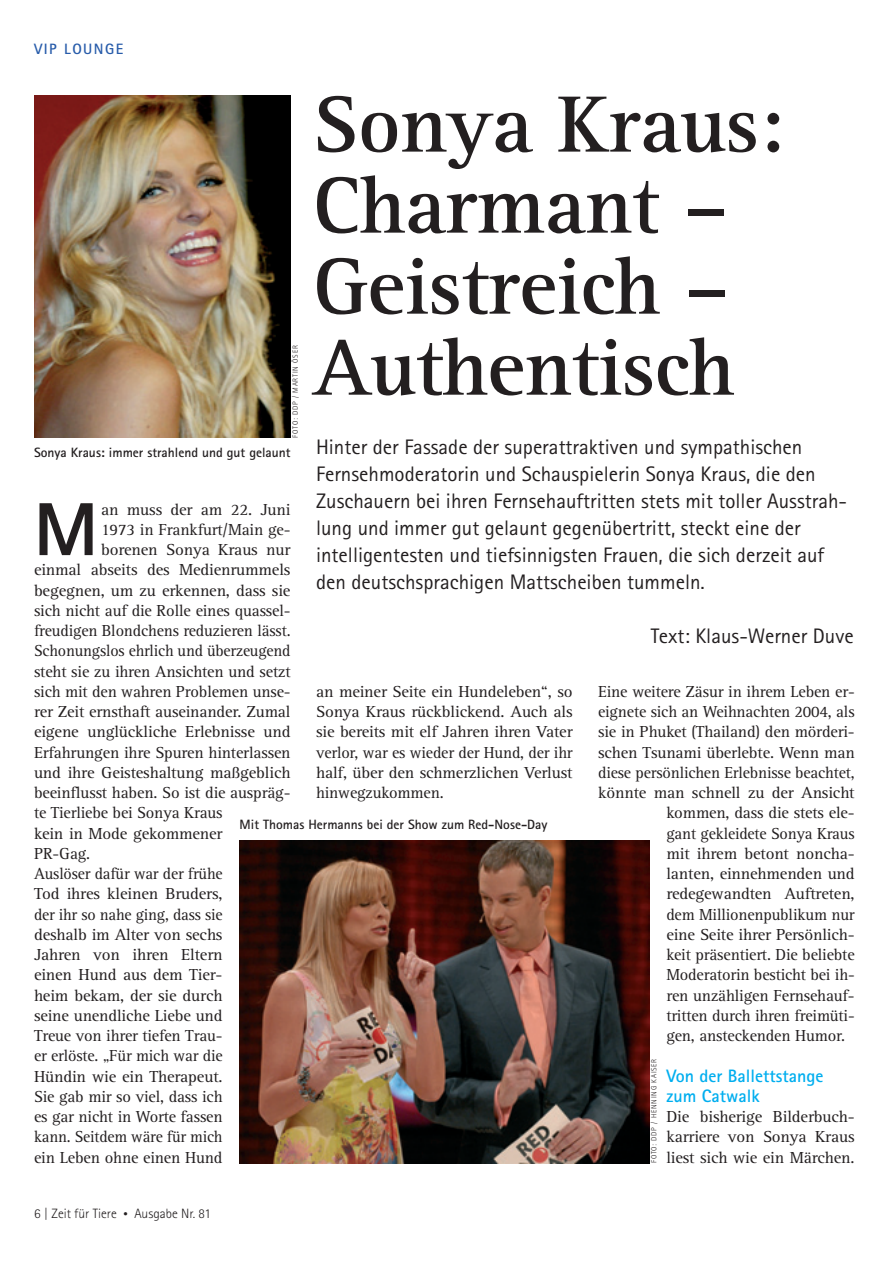
<style>
.page{position:relative;width:893px;height:1263px;background:#fff}
.page>*{position:absolute;margin:0;border:0;box-sizing:border-box;transform-origin:0 0}
.t1{font:700 82.5px/81px "Rotis Serif";letter-spacing:-.01em;color:#231f20}
.t2{font:800 75.15px "Rotis Sans Serif";color:#231f20}
.t3{font:21px/27px "Rotis Sans Serif";color:#231f20}
.t4{font:700 18px/20.2px "Rotis Sans Serif";color:#00aeef}
.t5{font:16.5px/20.2px "Rotis Serif";letter-spacing:-.01em;color:#231f20;text-align:justify}
.t6{font:700 15px "Rotis Sans Serif";letter-spacing:.1em;color:#285caa}
.t7{font:700 13.5px "Rotis Sans Serif";color:#231f20}
.t8{font:300 13.5px "Rotis Sans Serif";color:#231f20}
.t9{font:300 7.5px "Rotis Sans Serif";letter-spacing:.1em;color:#231f20}
.s1{font-size:9px}
</style>
<div class="page">
<img style="left:240px;top:841px;width:409px;height:322px">
<img style="left:34px;top:96px;width:257px;height:341px">
<p class="t6" style="left:34px;top:44px;width:91px">VIP LOUNGE</p>
<p class="t9" style="left:293px;top:438px;width:94px;rotate:-90deg">FOTO: DDP / MARTIN ÖSER</p>
<h1 class="t1" style="left:313px;top:91px;width:473px">Sonya Kraus:<br>Charmant –<br>Geistreich –<br>Authentisch</h1>
<p class="t3" style="left:316px;top:435px;width:533px">Hinter der Fassade der superattraktiven und sympathischen Fernsehmoderatorin und Schauspielerin Sonya Kraus, die den Zuschauern bei ihren Fernsehauftritten stets mit toller Ausstrah&shy;lung und immer gut gelaunt gegenübertritt, steckt eine der intelligentesten und tiefsinnigsten Frauen, die sich derzeit auf den deutschsprachigen Mattscheiben tummeln.</p>
<p class="t3" style="left:651px;top:624px;width:204px">Text: Klaus-Werner Duve</p>
<p class="t7" style="left:34px;top:447px;width:258px">Sonya Kraus: immer strahlend und gut gelaunt</p>
<h2 class="t2" style="left:34px;top:503px;width:66px">M</h2>
<p class="t5" style="left:101px;top:500px;width:191px">an muss der am 22. Juni</p>
<p class="t5" style="left:101px;top:521px;width:191px">1973 in Frankfurt/Main ge-</p>
<p class="t5" style="left:101px;top:541px;width:191px">borenen Sonya Kraus nur</p>
<p class="t5" style="left:34px;top:561px;width:258px">einmal abseits des Medienrummels</p>
<p class="t5" style="left:34px;top:581px;width:258px">begegnen, um zu erkennen, dass sie</p>
<p class="t5" style="left:34px;top:602px;width:258px">sich nicht auf die Rolle eines quassel-</p>
<p class="t5" style="left:34px;top:622px;width:258px">freudigen Blondchens reduzieren lässt.</p>
<p class="t5" style="left:34px;top:642px;width:258px">Schonungslos ehrlich und überzeugend</p>
<p class="t5" style="left:34px;top:662px;width:258px">steht sie zu ihren Ansichten und setzt</p>
<p class="t5" style="left:34px;top:683px;width:258px">sich mit den wahren Problemen unse-</p>
<p class="t5" style="left:34px;top:703px;width:258px">rer Zeit ernsthaft auseinander. Zumal</p>
<p class="t5" style="left:34px;top:723px;width:258px">eigene unglückliche Erlebnisse und</p>
<p class="t5" style="left:34px;top:743px;width:258px">Erfahrungen ihre Spuren hinterlassen</p>
<p class="t5" style="left:34px;top:764px;width:258px">und ihre Geisteshaltung maßgeblich</p>
<p class="t5" style="left:34px;top:784px;width:258px">beeinflusst haben. So ist die auspräg-</p>
<p class="t5" style="left:34px;top:804px;width:190px">te Tierliebe bei Sonya Kraus</p>
<p class="t5" style="left:34px;top:824px;width:190px">kein in Mode gekommener</p>
<p class="t5" style="left:34px;top:845px;width:58px">PR-Gag.</p>
<p class="t5" style="left:34px;top:865px;width:190px">Auslöser dafür war der frühe</p>
<p class="t5" style="left:34px;top:885px;width:190px">Tod ihres kleinen Bruders,</p>
<p class="t5" style="left:34px;top:905px;width:190px">der ihr so nahe ging, dass sie</p>
<p class="t5" style="left:34px;top:926px;width:190px">deshalb im Alter von sechs</p>
<p class="t5" style="left:34px;top:946px;width:190px">Jahren von ihren Eltern</p>
<p class="t5" style="left:34px;top:966px;width:190px">einen Hund aus dem Tier-</p>
<p class="t5" style="left:34px;top:986px;width:190px">heim bekam, der sie durch</p>
<p class="t5" style="left:34px;top:1007px;width:190px">seine unendliche Liebe und</p>
<p class="t5" style="left:34px;top:1027px;width:190px">Treue von ihrer tiefen Trau-</p>
<p class="t5" style="left:34px;top:1047px;width:190px">er erlöste. „Für mich war die</p>
<p class="t5" style="left:34px;top:1067px;width:190px">Hündin wie ein Therapeut.</p>
<p class="t5" style="left:34px;top:1088px;width:190px">Sie gab mir so viel, dass ich</p>
<p class="t5" style="left:34px;top:1108px;width:190px">es gar nicht in Worte fassen</p>
<p class="t5" style="left:34px;top:1128px;width:190px">kann. Seitdem wäre für mich</p>
<p class="t5" style="left:34px;top:1148px;width:190px">ein Leben ohne einen Hund</p>
<p class="t5" style="left:316px;top:683px;width:258px">an meiner Seite ein Hundeleben“, so Sonya Kraus rückblickend. Auch als sie bereits mit elf Jahren ihren Vater verlor, war es wieder der Hund, der ihr half, über den schmerzlichen Verlust hinwegzukommen.</p>
<p class="t5" style="left:598px;top:683px;width:258px">Eine weitere Zäsur in ihrem Leben er-</p>
<p class="t5" style="left:598px;top:703px;width:258px">eignete sich an Weihnachten 2004, als</p>
<p class="t5" style="left:598px;top:723px;width:258px">sie in Phuket (Thailand) den mörderi-</p>
<p class="t5" style="left:598px;top:743px;width:258px">schen Tsunami überlebte. Wenn man</p>
<p class="t5" style="left:598px;top:764px;width:258px">diese persönlichen Erlebnisse beachtet,</p>
<p class="t5" style="left:598px;top:784px;width:258px">könnte man schnell zu der Ansicht</p>
<p class="t5" style="left:666px;top:804px;width:190px">kommen, dass die stets ele-</p>
<p class="t5" style="left:666px;top:824px;width:190px">gant gekleidete Sonya Kraus</p>
<p class="t5" style="left:666px;top:845px;width:190px">mit ihrem betont noncha-</p>
<p class="t5" style="left:666px;top:865px;width:190px">lanten, einnehmenden und</p>
<p class="t5" style="left:666px;top:885px;width:190px">redegewandten Auftreten,</p>
<p class="t5" style="left:666px;top:905px;width:190px">dem Millionenpublikum nur</p>
<p class="t5" style="left:666px;top:926px;width:190px">eine Seite ihrer Persönlich-</p>
<p class="t5" style="left:666px;top:946px;width:190px">keit präsentiert. Die beliebte</p>
<p class="t5" style="left:666px;top:966px;width:190px">Moderatorin besticht bei ih-</p>
<p class="t5" style="left:666px;top:986px;width:190px">ren unzähligen Fernsehauf-</p>
<p class="t5" style="left:666px;top:1007px;width:190px">tritten durch ihren freimüti-</p>
<p class="t5" style="left:666px;top:1027px;width:180px">gen, ansteckenden Humor.</p>
<p class="t4" style="left:666px;top:1067px;width:158px">Von der Ballettstange zum Catwalk</p>
<p class="t5" style="left:666px;top:1108px;width:190px">Die bisherige Bilderbuch&shy;karriere von Sonya Kraus liest sich wie ein Märchen.</p>
<p class="t7" style="left:240px;top:820px;width:309px">Mit Thomas Hermanns bei der Show zum Red-Nose-Day</p>
<p class="t9" style="left:651px;top:1163px;width:106px;rotate:-90deg">FOTO: DDP / HENNING KAISER</p>
<p class="t8" style="left:34px;top:1209px;width:179px">6 | Zeit für Tiere <span class="s1">•</span> Ausgabe Nr. 81</p>
</div>
